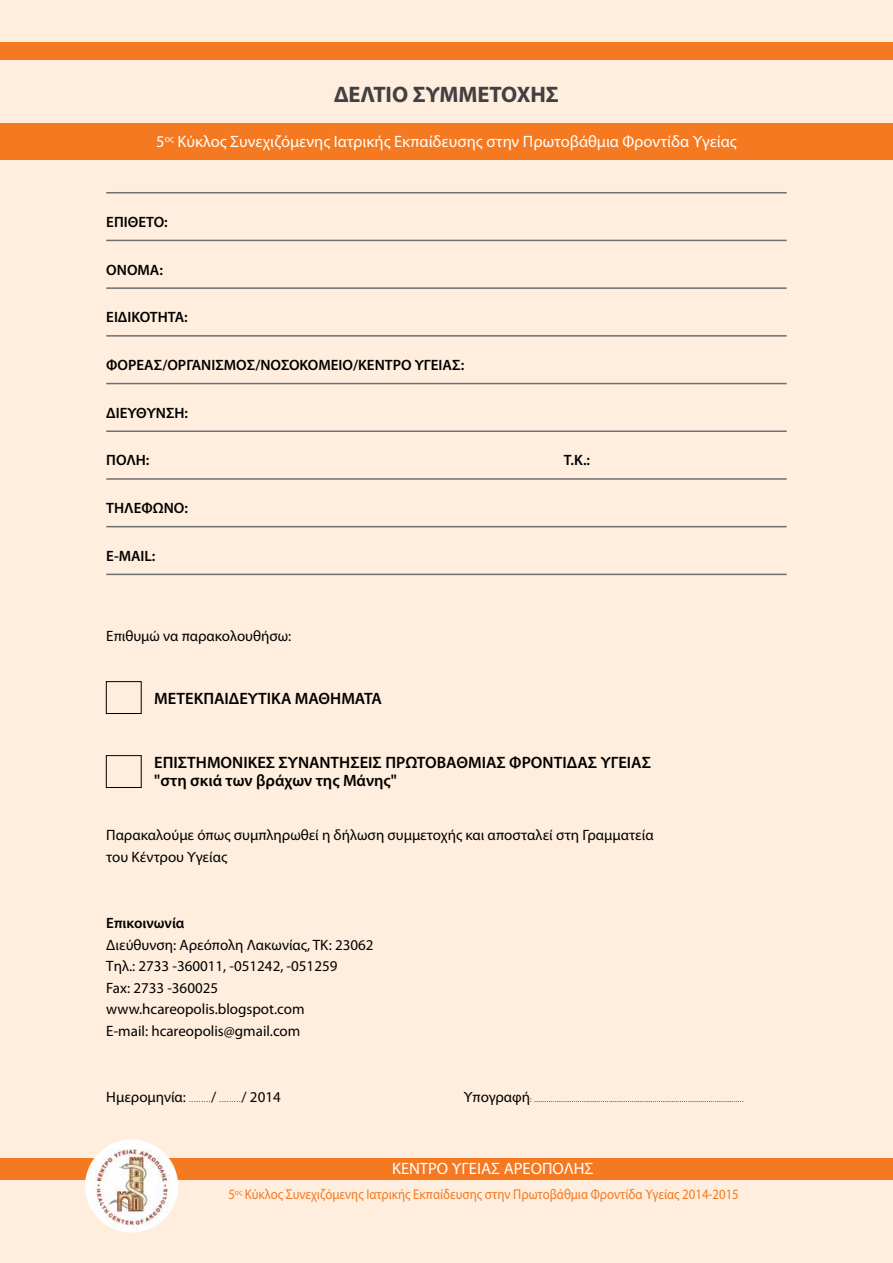
<style>
.page{position:relative;width:893px;height:1263px;background:#fed}
.page>*{position:absolute;margin:0;border:0;box-sizing:border-box;transform-origin:0 0}
.t1{font:700 22.5px "Myriad Pro";color:#414042}
.t2{font:600 16.5px/18px "Myriad Pro";color:#000}
.t3{font:16.5px "Myriad Pro";color:#fff}
.t4{font:15px/21.6px "Myriad Pro";color:#000}
.t5{font:600 15px "Myriad Pro";color:#000}
.t6{font:14.25px "Myriad Pro";color:#f47920;scale:.9 1}
.t7{font:7.5px "Myriad Pro";color:#000}
.s1{font-size:15px}
</style>
<div class="page">
<div style="left:0;top:1158px;width:893px;height:21px;background:#f47920"></div>
<img style="left:85px;top:1139px;width:93px;height:93px;border-radius:47px">
<div style="left:0;top:123px;width:893px;height:36px;background:#f47920"></div>
<div style="left:0;top:43px;width:893px;height:17px;background:#f47920"></div>
<hr style="left:106px;top:192px;width:681px;height:1px;background:#6d6e71">
<hr style="left:106px;top:240px;width:681px;height:1px;background:#6d6e71">
<hr style="left:106px;top:287px;width:681px;height:2px;background:#6d6e71">
<hr style="left:106px;top:335px;width:681px;height:2px;background:#6d6e71">
<hr style="left:106px;top:383px;width:681px;height:1px;background:#6d6e71">
<hr style="left:106px;top:430px;width:681px;height:2px;background:#6d6e71">
<hr style="left:106px;top:478px;width:681px;height:2px;background:#6d6e71">
<hr style="left:106px;top:526px;width:681px;height:1px;background:#6d6e71">
<hr style="left:106px;top:574px;width:681px;height:1px;background:#6d6e71">
<div style="left:106px;top:681px;width:36px;height:33px;border:1px solid #000"></div>
<div style="left:106px;top:755px;width:36px;height:33px;border:1px solid #000"></div>
<h1 class="t1" style="left:334px;top:80px;width:226px">ΔΕΛΤΙΟ ΣΥΜΜΕΤΟΧΗΣ</h1>
<p class="t3" style="left:156px;top:132px;width:582px">5<sup>ος</sup> Κύκλος Συνεχιζόμενης Ιατρικής Εκπαίδευσης στην Πρωτοβάθμια Φροντίδα Υγείας</p>
<p class="t5" style="left:106px;top:212px;width:63px">ΕΠΙΘΕΤΟ:</p>
<p class="t5" style="left:106px;top:260px;width:58px">ΟΝΟΜΑ:</p>
<p class="t5" style="left:106px;top:308px;width:83px">ΕΙΔΙΚΟΤΗΤΑ:</p>
<p class="t5" style="left:106px;top:355px;width:359px">ΦΟΡΕΑΣ/ΟΡΓΑΝΙΣΜΟΣ/ΝΟΣΟΚΟΜΕΙΟ/ΚΕΝΤΡΟ ΥΓΕΙΑΣ:</p>
<p class="t5" style="left:106px;top:403px;width:83px">ΔΙΕΥΘΥΝΣΗ:</p>
<p class="t5" style="left:106px;top:451px;width:45px">ΠΟΛΗ:</p>
<p class="t5" style="left:564px;top:451px;width:28px">Τ.Κ.:</p>
<p class="t5" style="left:106px;top:499px;width:83px">ΤΗΛΕΦΩΝΟ:</p>
<p class="t5" style="left:106px;top:546px;width:51px">E-MAIL:</p>
<p class="t4" style="left:106px;top:625px;width:187px">Επιθυμώ να παρακολουθήσω:</p>
<p class="t2" style="left:154px;top:689px;width:229px">ΜΕΤΕΚΠΑΙΔΕΥΤΙΚΑ ΜΑΘΗΜΑΤΑ</p>
<p class="t2" style="left:154px;top:753px;width:498px">ΕΠΙΣΤΗΜΟΝΙΚΕΣ ΣΥΝΑΝΤΗΣΕΙΣ ΠΡΩΤΟΒΑΘΜΙΑΣ ΦΡΟΝΤΙΔΑΣ ΥΓΕΙΑΣ "στη σκιά των βράχων της Μάνης"</p>
<p class="t4" style="left:106px;top:824px;width:549px">Παρακαλούμε όπως συμπληρωθεί η δήλωση συμμετοχής και αποσταλεί στη Γραμματεία του Κέντρου Υγείας</p>
<p class="t5" style="left:106px;top:913px;width:80px">Επικοινωνία</p>
<p class="t4" style="left:106px;top:933px;width:269px">Διεύθυνση: Αρεόπολη Λακωνίας, ΤΚ: 23062<br>Τηλ.: 2733 -360011, -051242, -051259<br>Fax: 2733 -360025 www.hcareopolis.blogspot.com<br>E-mail: hcareopolis@gmail.com</p>
<p class="t7" style="left:106px;top:1095px;width:176px"><span class="s1">Ημερομηνία:</span> .........<span class="s1">/</span> .........<span class="s1">/ 2014</span></p>
<p class="t7" style="left:464px;top:1095px;width:281px"><span class="s1">Υπογραφή</span>: .....................................................................................................</p>
<p class="t3" style="left:392px;top:1158px;width:203px">ΚΕΝΤΡΟ ΥΓΕΙΑΣ ΑΡΕΟΠΟΛΗΣ</p>
<p class="t6" style="left:228px;top:1186px;width:569px">5<sup>ος</sup> Κύκλος Συνεχιζόμενης Ιατρικής Εκπαίδευσης στην Πρωτοβάθμια Φροντίδα Υγείας 2014-2015</p>
</div>
